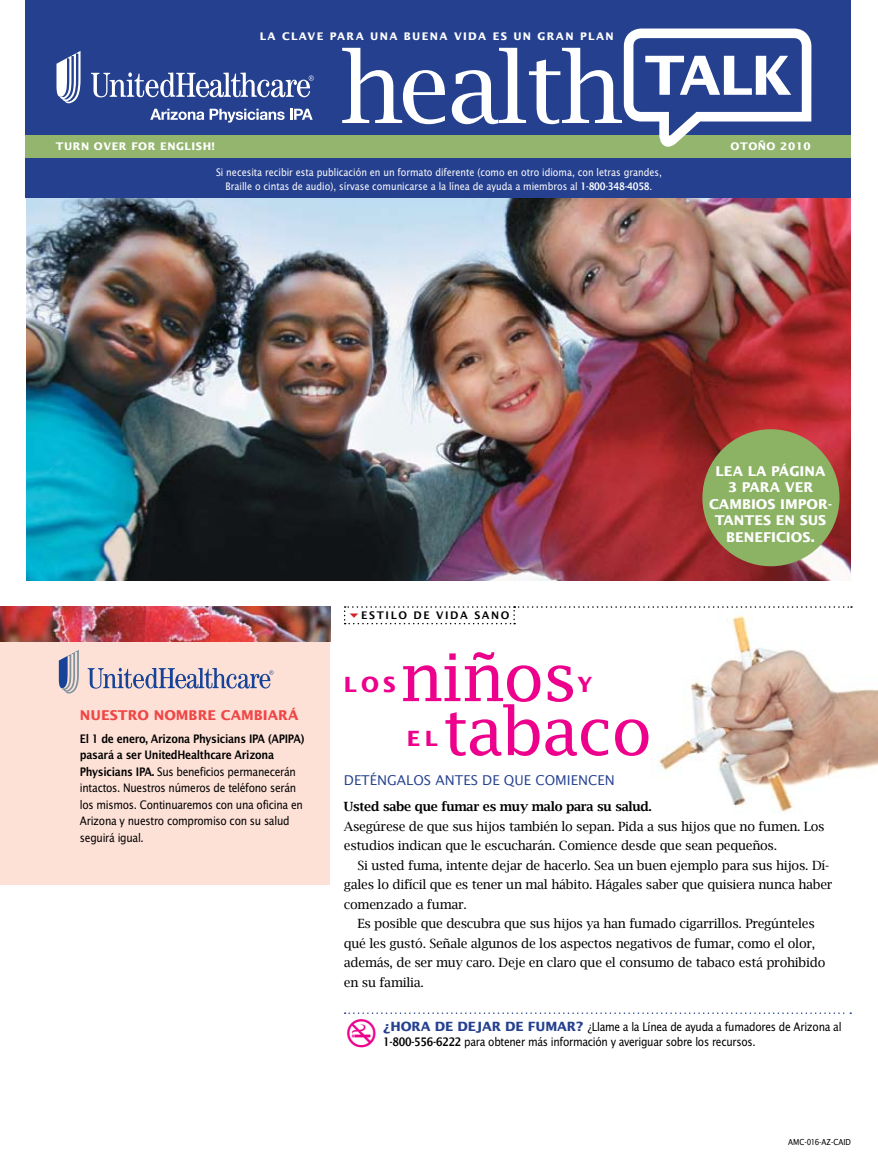
<style>
.page{position:relative;width:878px;height:1161px;background:#fff}
.page>*{position:absolute;margin:0;border:0;box-sizing:border-box;transform-origin:0 0}
.t1{font:66px "Lucida Fax";letter-spacing:-.03em;color:#ec008c}
.t2{font:700 21px "Lucida Sans Std";color:#ec008c}
.t3{font:700 13.5px/16.5px "Lucida Sans Std";color:#fff}
.t4{font:13.5px "Lucida Sans Std";color:#25408f}
.t5{font:700 13.5px "Lucida Sans Std";color:#ef4747}
.t6{font:12.75px/19.5px "Lucida Bright";letter-spacing:-.02em;color:#000}
.t7{font:12.75px/16.5px "Lucida Sans Nar EF";letter-spacing:-.02em;color:#000}
.t8{font:12.75px/16.5px "Lucida Sans Nar EF Dem Bol";letter-spacing:-.02em;color:#000}
.t9{font:600 12.75px "Lucida Bright";letter-spacing:-.02em;color:#000}
.t10{font:11.25px/13.5px "Lucida Sans Nar EF";color:#fff;text-align:center}
.t11{font:700 10.5px "Lucida Sans Std";letter-spacing:.13em;color:#fff}
.t12{font:700 10.5px "Lucida Sans Std";letter-spacing:.05em;color:#fff}
.t13{font:600 10.5px "Lucida Sans";letter-spacing:.15em;color:#000}
.t14{font:9px "Lucida Sans Nar EF";color:#000}
.s1{font-family:"Lucida Sans Nar EF Dem Bol"}
.s2{font-family:"Lucida Sans Std";font-weight:700;color:#25408f}
</style>
<div class="page">
<img style="left:26px;top:198px;width:824px;height:382px">
<div style="left:26px;top:155px;width:824px;height:43px;background:#25408f"></div>
<div style="left:26px;top:0;width:824px;height:150px;background:#25408f"></div>
<div style="left:26px;top:135px;width:824px;height:23px;background:#93b56d"></div>
<svg style="left:342px;top:48px;width:103px;height:76px"></svg>
<svg style="left:452px;top:29px;width:359px;height:118px"></svg>
<svg style="left:91px;top:72px;width:223px;height:25px"></svg>
<svg style="left:56px;top:51px;width:25px;height:52px"></svg>
<svg style="left:150px;top:109px;width:134px;height:14px"></svg>
<svg style="left:290px;top:109px;width:23px;height:11px"></svg>
<div style="left:0;top:606px;width:330px;height:279px;background:#fde1d7"></div>
<img style="left:658px;top:606px;width:220px;height:206px">
<img style="left:0;top:606px;width:330px;height:35px">
<svg style="left:88px;top:668px;width:185px;height:21px"></svg>
<svg style="left:59px;top:650px;width:20px;height:44px"></svg>
<div style="left:702px;top:429px;width:137px;height:137px;background:#8cb264;border-radius:50%"></div>
<svg style="left:344px;top:1012px;width:507px;height:2px"></svg>
<svg style="left:344px;top:606px;width:507px;height:18px"></svg>
<p class="t11" style="left:260px;top:30px;width:130px">LA CLAVE PARA UNA</p>
<p class="t11" style="left:404px;top:30px;width:36px">BUENA</p>
<p class="t11" style="left:454px;top:30px;width:10px">VIDA</p>
<p class="t11" style="left:492px;top:30px;width:73px">ES UN GRAN</p>
<p class="t11" style="left:580px;top:30px;width:26px">PLAN</p>
<p class="t12" style="left:56px;top:140px;width:160px">TURN OVER FOR ENGLISH!</p>
<p class="t11" style="left:730px;top:141px;width:20px">OTOÑO</p>
<p class="t11" style="left:780px;top:141px;width:32px">2010</p>
<p class="t10" style="left:216px;top:166px;width:447px">Si necesita recibir esta publicación en un formato diferente (como en otro idioma, con letras grandes,<br>Braille o cintas de audio), sírvase comunicarse a la línea de ayuda a miembros al <span class="s1">1-800-348-4058</span>.</p>
<p class="t13" style="left:361px;top:609px;width:9px">EST</p>
<p class="t13" style="left:385px;top:609px;width:115px">ILO DE VIDA SANO</p>
<h1 class="t1" style="left:400px;top:639px;width:179px">niños</h1>
<h2 class="t2" style="left:344px;top:673px;width:53px">LO S</h2>
<h2 class="t2" style="left:577px;top:673px;width:17px">Y</h2>
<p class="t3" style="left:715px;top:463px;width:94px">LEA LA PÁGINA</p>
<p class="t3" style="left:727px;top:479px;width:87px">3 PARA VER</p>
<p class="t3" style="left:709px;top:496px;width:124px">CAMBIOS IMPOR-</p>
<p class="t3" style="left:714px;top:512px;width:11px">TANT</p>
<p class="t3" style="left:726px;top:512px;width:102px;text-indent:28px">ES EN SUS<br>BEN EFICIO</p>
<p class="t3" style="left:802px;top:529px;width:14px">S.</p>
<p class="t5" style="left:80px;top:707px;width:21px">NUES</p>
<p class="t5" style="left:118px;top:707px;width:69px">TRO NOMBRE</p>
<p class="t5" style="left:221px;top:707px;width:79px">CAMBIARÁ</p>
<p class="t8" style="left:80px;top:730px;width:226px">El 1 de enero, Arizona Physicians IPA (APIPA) pasará a ser UnitedHealthcare Arizona</p>
<p class="t7" style="left:80px;top:763px;width:224px"><span class="s1">Physicians IPA.</span> Sus beneficios permanecerán intactos. Nuestros números de teléfono serán los mismos. Continuaremos con una oficina en Arizona y nuestro compromiso con su salud seguirá igual.</p>
<h2 class="t2" style="left:407px;top:727px;width:32px">EL</h2>
<h1 class="t1" style="left:442px;top:693px;width:212px">tabaco</h1>
<p class="t4" style="left:344px;top:772px;width:10px">DET</p>
<p class="t4" style="left:370px;top:772px;width:18px">ÉNGA</p>
<p class="t4" style="left:406px;top:772px;width:39px">LOS ANTE</p>
<p class="t4" style="left:470px;top:772px;width:84px">S DE QUE COMIEN</p>
<p class="t4" style="left:588px;top:772px;width:18px">CEN</p>
<p class="t9" style="left:344px;top:800px;width:309px">Usted sabe que fumar es muy malo para su salud.</p>
<p class="t6" style="left:344px;top:817px;width:482px">Asegúrese de que sus hijos también lo sepan. Pida a sus hijos que no fumen. Los estudios indican que le escucharán. Comience desde que sean pequeños.</p>
<p class="t6" style="left:344px;top:856px;width:490px;text-indent:14px">Si usted fuma, intente dejar de hacerlo. Sea un buen ejemplo para sus hijos. Dí&shy;gales lo difícil que es tener un mal hábito. Hágales saber que quisiera nunca haber comenzado a fumar.</p>
<p class="t6" style="left:344px;top:914px;width:483px;text-indent:14px">Es posible que descubra que sus hijos ya han fumado cigarrillos. Pregúnteles qué les gustó. Señale algunos de los aspectos negativos de fumar, como el olor, además, de ser muy caro. Deje en claro que el consumo de tabaco está prohibido en su familia.</p>
<p class="t7" style="left:383px;top:1019px;width:459px;line-height:15px"><span class="s2">¿HORA DE DEJAR DE FUMAR?</span> ¿Llame a la Línea de ayuda a fumadores de Arizona al<br><span class="s1">1-800-556-6222</span> para obtener más información y averiguar sobre los recursos.</p>
<p class="t14" style="left:788px;top:1137px;width:64px">AMC-016-AZ-CAID</p>
</div>
